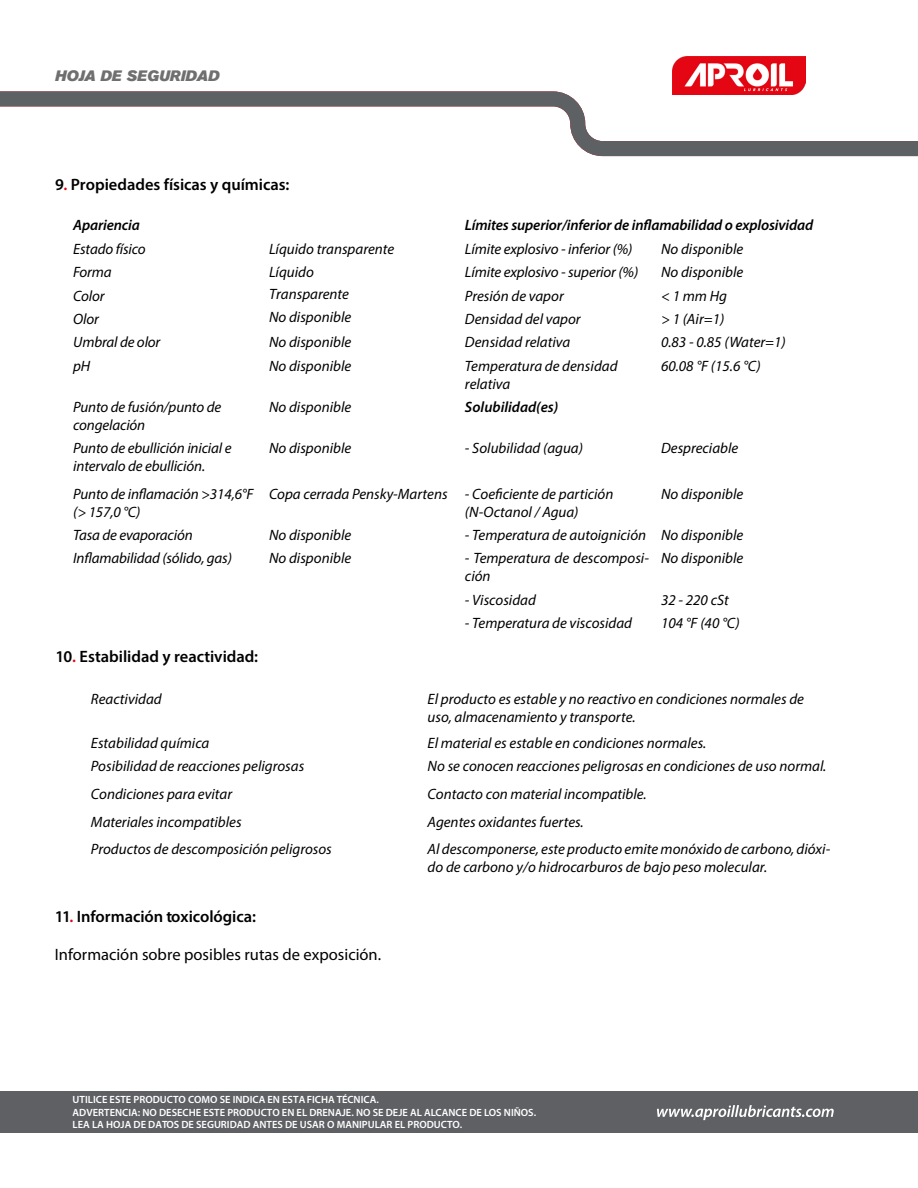
<style>
.page{position:relative;width:918px;height:1188px;background:#fff}
.page>*{position:absolute;margin:0;border:0;box-sizing:border-box;transform-origin:0 0}
.t1{font:600 16.5px "Myriad Pro";letter-spacing:-.005em;color:#000}
.t2{font:16.5px "Myriad Pro";color:#000}
.t3{font:italic 15px/18px "Myriad Pro";color:#000}
.t4{font:italic 600 15px "Myriad Pro";letter-spacing:-.01em;color:#000}
.t5{font:italic 15px "Akzidenz Grotesk BQ Super";color:#706f6f}
.t6{font:600 10.5px/12.6px "Myriad Pro";color:#fff}
.s1{color:#e30613}
</style>
<div class="page">
<img style="left:672px;top:56px;width:133px;height:28px">
<div style="left:1px;top:1091px;width:917px;height:42px;background:#5e6064"></div>
<svg style="left:657px;top:1105px;width:177px;height:16px"></svg>
<svg style="left:0;top:84px;width:918px;height:73px"></svg>
<p class="t5" style="left:55px;top:67px;width:166px">HOJA DE SEGURIDAD</p>
<p class="t1" style="left:55px;top:174px;width:236px">9<span class="s1">.</span> Propiedades físicas y químicas:</p>
<p class="t4" style="left:73px;top:216px;width:68px">Apariencia</p>
<p class="t4" style="left:465px;top:216px;width:350px">Límites superior/inferior de inflamabilidad o explosividad</p>
<p class="t3" style="left:73px;top:239px;width:74px">Estado físico</p>
<p class="t3" style="left:269px;top:239px;width:127px">Líquido transparente</p>
<p class="t3" style="left:465px;top:239px;width:169px">Límite explosivo - inferior (%)</p>
<p class="t3" style="left:661px;top:239px;width:84px">No disponible</p>
<p class="t3" style="left:73px;top:263px;width:40px">Forma</p>
<p class="t3" style="left:269px;top:262px;width:46px">Líquido</p>
<p class="t3" style="left:465px;top:263px;width:175px">Límite explosivo - superior (%)</p>
<p class="t3" style="left:661px;top:263px;width:84px">No disponible</p>
<p class="t3" style="left:73px;top:286px;width:33px">Color</p>
<p class="t3" style="left:269px;top:284px;width:82px">Transparente</p>
<p class="t3" style="left:465px;top:286px;width:100px">Presión de vapor</p>
<p class="t3" style="left:661px;top:286px;width:68px">&lt; 1 mm Hg</p>
<p class="t3" style="left:73px;top:310px;width:27px">Olor</p>
<p class="t3" style="left:269px;top:308px;width:84px">No disponible</p>
<p class="t3" style="left:465px;top:310px;width:117px">Densidad del vapor</p>
<p class="t3" style="left:661px;top:310px;width:65px">&gt; 1 (Air=1)</p>
<p class="t3" style="left:73px;top:333px;width:89px">Umbral de olor</p>
<p class="t3" style="left:269px;top:333px;width:84px">No disponible</p>
<p class="t3" style="left:465px;top:333px;width:107px">Densidad relativa</p>
<p class="t3" style="left:661px;top:333px;width:126px">0.83 - 0.85 (Water=1)</p>
<p class="t3" style="left:73px;top:356px;width:19px">pH</p>
<p class="t3" style="left:269px;top:356px;width:84px">No disponible</p>
<p class="t3" style="left:465px;top:356px;width:154px">Temperatura de densidad relativa</p>
<p class="t3" style="left:661px;top:356px;width:101px">60.08 °F (15.6 °C)</p>
<p class="t3" style="left:73px;top:398px;width:149px">Punto de fusión/punto de congelación</p>
<p class="t3" style="left:269px;top:398px;width:84px">No disponible</p>
<p class="t4" style="left:465px;top:397px;width:95px">Solubilidad(es)</p>
<p class="t3" style="left:73px;top:439px;width:160px">Punto de ebullición inicial e intervalo de ebullición.</p>
<p class="t3" style="left:269px;top:439px;width:84px">No disponible</p>
<p class="t3" style="left:465px;top:439px;width:119px">- Solubilidad (agua)</p>
<p class="t3" style="left:661px;top:439px;width:79px">Despreciable</p>
<p class="t3" style="left:73px;top:484px;width:182px">Punto de inflamación &gt;314,6°F (&gt; 157,0 °C)</p>
<p class="t3" style="left:465px;top:484px;width:150px;text-indent:-196px">Copa cerrada Pensky-Martens - Coeficiente de partición (N-Octanol / Agua)</p>
<p class="t3" style="left:661px;top:484px;width:84px">No disponible</p>
<p class="t3" style="left:73px;top:526px;width:121px">Tasa de evaporación</p>
<p class="t3" style="left:269px;top:526px;width:84px">No disponible</p>
<p class="t3" style="left:465px;top:526px;width:280px">- Temperatura de autoignición No disponible</p>
<p class="t3" style="left:73px;top:549px;width:160px">Inflamabilidad (sólido, gas)</p>
<p class="t3" style="left:269px;top:549px;width:84px">No disponible</p>
<p class="t3" style="left:465px;top:549px;width:186px">- Temperatura de descomposi&shy;ción</p>
<p class="t3" style="left:661px;top:549px;width:84px">No disponible</p>
<p class="t3" style="left:465px;top:590px;width:72px">- Viscosidad</p>
<p class="t3" style="left:661px;top:590px;width:69px">32 - 220 cSt</p>
<p class="t3" style="left:465px;top:614px;width:169px">- Temperatura de viscosidad</p>
<p class="t3" style="left:661px;top:614px;width:80px">104 °F (40 °C)</p>
<p class="t1" style="left:56px;top:646px;width:204px">10<span class="s1">.</span> Estabilidad y reactividad:</p>
<p class="t3" style="left:91px;top:690px;width:72px">Reactividad</p>
<p class="t3" style="left:428px;top:690px;width:378px">El producto es estable y no reactivo en condiciones normales de uso, almacenamiento y transporte.</p>
<p class="t3" style="left:91px;top:734px;width:120px">Estabilidad química</p>
<p class="t3" style="left:428px;top:734px;width:280px">El material es estable en condiciones normales.</p>
<p class="t3" style="left:91px;top:757px;width:215px">Posibilidad de reacciones peligrosas</p>
<p class="t3" style="left:428px;top:757px;width:400px">No se conocen reacciones peligrosas en condiciones de uso normal.</p>
<p class="t3" style="left:91px;top:785px;width:143px">Condiciones para evitar</p>
<p class="t3" style="left:428px;top:785px;width:221px">Contacto con material incompatible.</p>
<p class="t3" style="left:91px;top:812px;width:152px">Materiales incompatibles</p>
<p class="t3" style="left:428px;top:812px;width:158px">Agentes oxidantes fuertes.</p>
<p class="t3" style="left:91px;top:840px;width:242px">Productos de descomposición peligrosos</p>
<p class="t3" style="left:428px;top:840px;width:404px">Al descomponerse, este producto emite monóxido de carbono, dióxi&shy;do de carbono y/o hidrocarburos de bajo peso molecular.</p>
<p class="t1" style="left:55px;top:906px;width:203px">11<span class="s1">.</span> Información toxicológica:</p>
<p class="t2" style="left:55px;top:945px;width:328px">Información sobre posibles rutas de exposición.</p>
<p class="t6" style="left:73px;top:1093px;width:465px">UTILICE ESTE PRODUCTO COMO SE INDICA EN ESTA FICHA TÉCNICA.<br>ADVERTENCIA: NO DESECHE ESTE PRODUCTO EN EL DRENAJE. NO SE DEJE AL ALCANCE DE LOS NIÑOS.<br>LEA LA HOJA DE DATOS DE SEGURIDAD ANTES DE USAR O MANIPULAR EL PRODUCTO.</p>
</div>
